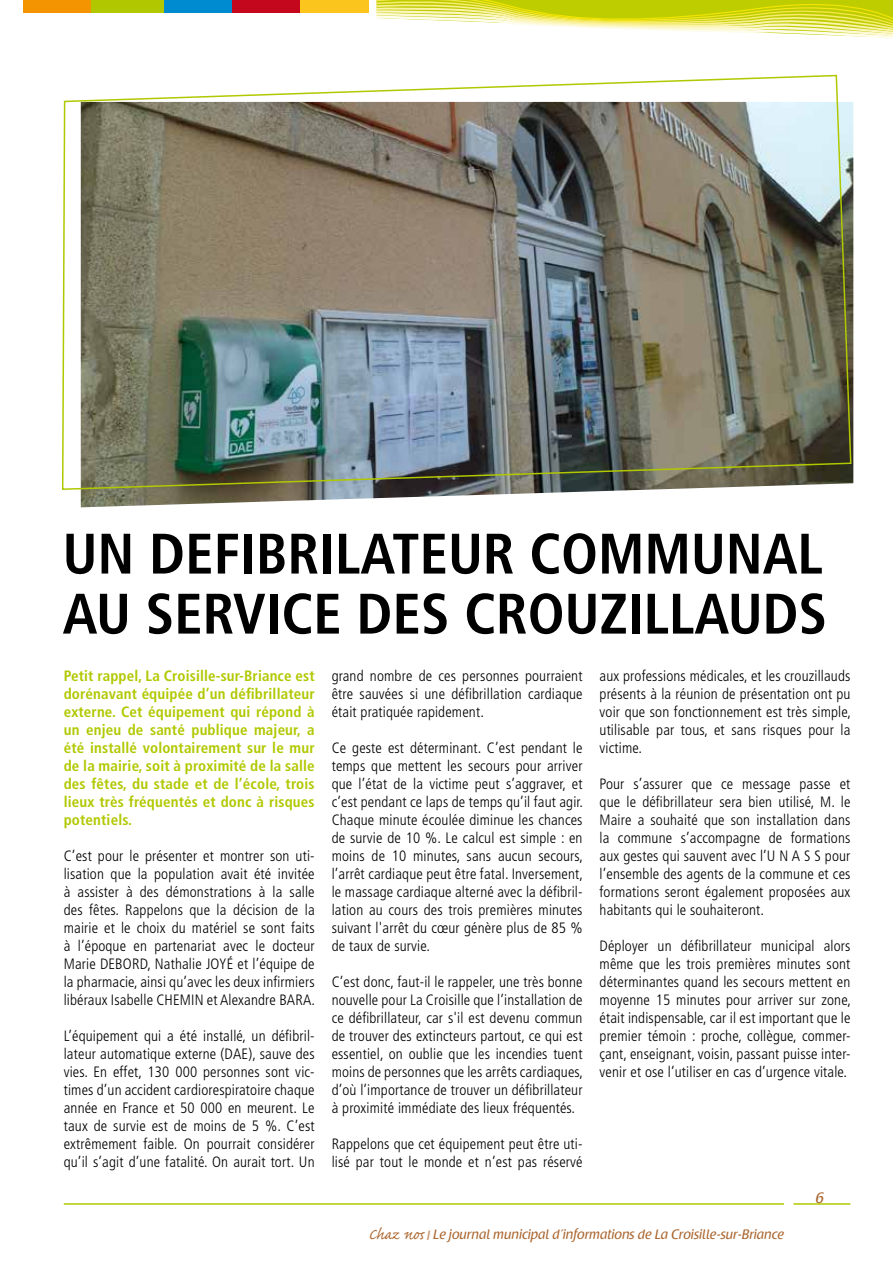
<style>
.page{position:relative;width:893px;height:1263px;background:#fff}
.page>*{position:absolute;margin:0;border:0;box-sizing:border-box;transform-origin:0 0}
.t1{font:700 condensed 57px/60px "Frutiger LT Std";color:#000}
.t2{font:300 condensed 15px/18px "Frutiger LT Std";letter-spacing:.01em;color:#000;text-align:justify}
.t3{font:700 condensed 15px/18px "Frutiger LT Std";letter-spacing:.01em;color:#b1c800;text-align:justify}
.t4{font:15px "Raspoutine Classic";color:#aa652e}
.t5{font:13.5px "Raspoutine Classic";color:#aa652e}
.s1{font-family:"Caflisch Script Pro";font-size:19.5px}
.s2{font-family:"Raspoutine";font-weight:500;color:#cb9e76}
</style>
<div class="page">
<hr style="left:64px;top:1203px;width:720px;height:2px;background:#b1c800">
<hr style="left:793px;top:1203px;width:57px;height:2px;background:#b1c800">
<svg style="left:376px;top:0;width:517px;height:38px"></svg>
<div style="left:24px;top:0;width:68px;height:13px;background:#f39400"></div>
<div style="left:92px;top:0;width:72px;height:13px;background:#b1c800"></div>
<div style="left:164px;top:0;width:68px;height:13px;background:#008bd0"></div>
<div style="left:232px;top:0;width:68px;height:13px;background:#c4071c"></div>
<div style="left:300px;top:0;width:68px;height:13px;background:#fcc51d"></div>
<img style="left:81px;top:102px;width:772px;height:405px">
<img style="left:61px;top:74px;width:791px;height:417px">
<h1 class="t1" style="left:63px;top:524px;width:766px">UN DEFIBRILATEUR COMMUNAL<br>AU SERVICE DES CROUZILLAUDS</h1>
<p class="t3" style="left:64px;top:666px;width:252px">Petit rappel, La Croisille-sur-Briance est dorénavant équipée d’un défibrillateur externe. Cet équipement qui répond à un enjeu de santé publique majeur, a été installé volontairement sur le mur de la mairie, soit à proximité de la salle des fêtes, du stade et de l’école, trois lieux très fréquentés et donc à risques potentiels.</p>
<p class="t2" style="left:64px;top:847px;width:253px">C’est pour le présenter et montrer son uti&shy;lisation que la population avait été invitée à assister à des démonstrations à la salle des fêtes. Rappelons que la décision de la mairie et le choix du matériel se sont faits à l’époque en partenariat avec le docteur Marie DEBORD, Nathalie JOYÉ et l’équipe de la pharmacie, ainsi qu’avec les deux infirmiers libéraux Isabelle CHEMIN et Alexandre BARA.</p>
<p class="t2" style="left:64px;top:1027px;width:252px">L’équipement qui a été installé, un défibril&shy;lateur automatique externe (DAE), sauve des vies. En effet, 130 000 personnes sont vic&shy;times d’un accident cardiorespiratoire chaque année en France et 50 000 en meurent. Le taux de survie est de moins de 5 %. C’est extrêmement faible. On pourrait considérer qu’il s’agit d’une fatalité. On aurait tort. Un</p>
<p class="t2" style="left:332px;top:667px;width:252px">grand nombre de ces personnes pourraient être sauvées si une défibrillation cardiaque était pratiquée rapidement.</p>
<p class="t2" style="left:332px;top:739px;width:253px">Ce geste est déterminant. C’est pendant le temps que mettent les secours pour arriver que l’état de la victime peut s’aggraver, et c’est pendant ce laps de temps qu’il faut agir.<br>Chaque minute écoulée diminue les chances de survie de 10 %. Le calcul est simple : en moins de 10 minutes, sans aucun secours, l’arrêt cardiaque peut être fatal. Inversement, le massage cardiaque alterné avec la défibril&shy;lation au cours des trois premières minutes suivant l'arrêt du cœur génère plus de 85 % de taux de survie.</p>
<p class="t2" style="left:332px;top:973px;width:253px">C’est donc, faut-il le rappeler, une très bonne nouvelle pour La Croisille que l’installation de ce défibrillateur, car s'il est devenu commun de trouver des extincteurs partout, ce qui est essentiel, on oublie que les incendies tuent moins de personnes que les arrêts cardiaques, d’où l’importance de trouver un défibrillateur à proximité immédiate des lieux fréquentés.</p>
<p class="t2" style="left:332px;top:1135px;width:252px">Rappelons que cet équipement peut être uti&shy;lisé par tout le monde et n’est pas réservé</p>
<p class="t2" style="left:600px;top:667px;width:253px">aux professions médicales, et les crouzillauds présents à la réunion de présentation ont pu voir que son fonctionnement est très simple, utilisable par tous, et sans risques pour la victime.</p>
<p class="t2" style="left:600px;top:775px;width:252px">Pour s’assurer que ce message passe et que le défibrillateur sera bien utilisé, M. le Maire a souhaité que son installation dans la commune s’accompagne de formations aux gestes qui sauvent avec l’U N A S S pour l’ensemble des agents de la commune et ces formations seront également proposées aux habitants qui le souhaiteront.</p>
<p class="t2" style="left:600px;top:937px;width:253px">Déployer un défibrillateur municipal alors même que les trois premières minutes sont déterminantes quand les secours mettent en moyenne 15 minutes pour arriver sur zone, était indispensable, car il est important que le premier témoin : proche, collègue, commer&shy;çant, enseignant, voisin, passant puisse inter&shy;venir et ose l’utiliser en cas d’urgence vitale.</p>
<p class="t4" style="left:815px;top:1189px;width:10px">6</p>
<p class="t5" style="left:369px;top:1226px;width:417px"><span class="s1">Chaz nos</span> <span class="s2">I</span> Le journal municipal d’informations de La Croisille-sur-Briance</p>
</div>
